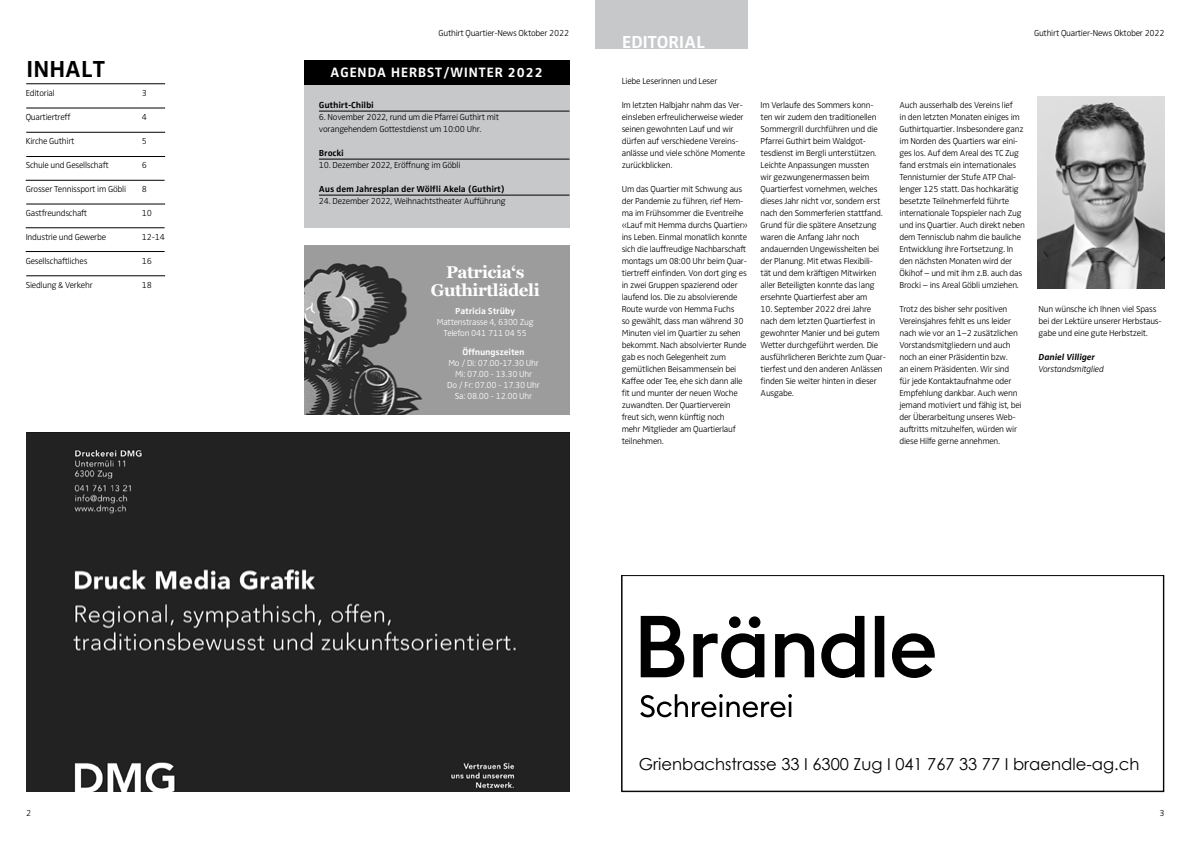
<style>
.page{position:relative;width:1191px;height:842px;background:#fff}
.page>*{position:absolute;margin:0;border:0;box-sizing:border-box;transform-origin:0 0}
.t1{font:700 24px "Zwo Corr";letter-spacing:-.025em;color:#000}
.t2{font:700 18px "Zwo Corr";color:#fff}
.t3{font:700 17px/18px "Georgia";letter-spacing:-.025em;color:#fff;text-align:center}
.t4{font:16.5px "Century Gothic";color:#000}
.t5{font:700 14px "Zwo Corr";letter-spacing:.025em;color:#fff}
.t6{font:300 9px/12px "Zwo";letter-spacing:-.025em;color:#000}
.t7{font:300 9px/11px "Zwo";letter-spacing:-.025em;color:#fff;text-align:center}
.t8{font:700 9px "Zwo Corr";letter-spacing:-.025em;color:#000}
.t9{font:700 9px "Zwo Corr";letter-spacing:-.025em;color:#fff}
.t10{font:italic 300 9px "Zwo";letter-spacing:-.025em;color:#000}
.t11{font:italic 700 9px "Zwo Corr";letter-spacing:-.025em;color:#000}
</style>
<div class="page">
<div style="left:595px;top:0;width:153px;height:48px;background:#c7c8ca"></div>
<img style="left:26px;top:432px;width:543px;height:360px">
<div style="left:304px;top:60px;width:265px;height:168px;background:#c7c8ca"></div>
<hr style="left:319px;top:111px;width:250px;height:1px;background:#000">
<hr style="left:319px;top:159px;width:250px;height:1px;background:#000">
<hr style="left:319px;top:195px;width:250px;height:1px;background:#000">
<div style="left:304px;top:60px;width:265px;height:24px;background:#000"></div>
<svg style="left:640px;top:616px;width:294px;height:62px"></svg>
<svg style="left:640px;top:694px;width:152px;height:23px"></svg>
<div style="left:621px;top:575px;width:543px;height:217px;border:1px solid #000"></div>
<hr style="left:26px;top:84px;width:139px;height:1px;background:#000">
<hr style="left:26px;top:108px;width:139px;height:1px;background:#000">
<hr style="left:26px;top:132px;width:139px;height:1px;background:#000">
<hr style="left:26px;top:156px;width:139px;height:1px;background:#000">
<hr style="left:26px;top:180px;width:139px;height:1px;background:#000">
<hr style="left:26px;top:204px;width:139px;height:1px;background:#000">
<hr style="left:26px;top:228px;width:139px;height:1px;background:#000">
<hr style="left:26px;top:251px;width:139px;height:1px;background:#000">
<hr style="left:26px;top:276px;width:139px;height:1px;background:#000">
<img style="left:304px;top:245px;width:265px;height:169px">
<img style="left:1037px;top:96px;width:127px;height:192px">
<h1 class="t1" style="left:26px;top:54px;width:81px">INHALT</h1>
<p class="t6" style="left:26px;top:87px;width:31px">Editorial</p>
<p class="t6" style="left:26px;top:111px;width:46px">Quartiertreff</p>
<p class="t6" style="left:26px;top:135px;width:50px">Kirche Guthirt</p>
<p class="t6" style="left:26px;top:159px;width:84px">Schule und Gesellschaft</p>
<p class="t6" style="left:26px;top:183px;width:102px">Grosser Tennissport im Göbli</p>
<p class="t6" style="left:26px;top:207px;width:63px">Gastfreundschaft</p>
<p class="t6" style="left:26px;top:231px;width:82px">Industrie und Gewerbe</p>
<p class="t6" style="left:26px;top:255px;width:63px">Gesellschaftliches</p>
<p class="t6" style="left:26px;top:279px;width:69px">Siedlung &amp; Verkehr</p>
<p class="t6" style="left:142px;top:87px;width:7px">3</p>
<p class="t6" style="left:142px;top:111px;width:7px">4</p>
<p class="t6" style="left:142px;top:135px;width:7px">5</p>
<p class="t6" style="left:142px;top:159px;width:7px">6</p>
<p class="t6" style="left:142px;top:183px;width:7px">8</p>
<p class="t6" style="left:142px;top:207px;width:12px">10</p>
<p class="t6" style="left:142px;top:231px;width:25px">12-14</p>
<p class="t6" style="left:142px;top:255px;width:12px">16</p>
<p class="t6" style="left:142px;top:279px;width:12px">18</p>
<p class="t6" style="left:438px;top:27px;width:132px">Guthirt Quartier-News Oktober 2022</p>
<h3 class="t5" style="left:330px;top:64px;width:214px">AGENDA HERBST/WINTER 2022</h3>
<p class="t8" style="left:319px;top:100px;width:56px">Guthirt-Chilbi</p>
<p class="t6" style="left:319px;top:111px;width:182px">6. November 2022, rund um die Pfarrei Guthirt mit vorangehendem Gottestdienst um 10:00 Uhr.</p>
<p class="t8" style="left:319px;top:148px;width:27px">Brocki</p>
<p class="t6" style="left:319px;top:159px;width:143px">10. Dezember 2022, Eröffnung im Göbli</p>
<p class="t8" style="left:319px;top:184px;width:188px">Aus dem Jahresplan der Wölfli Akela (Guthirt)</p>
<p class="t6" style="left:319px;top:195px;width:188px">24. Dezember 2022, Weihnachtstheater Aufführung</p>
<h3 class="t3" style="left:431px;top:262px;width:110px">Patricia‘s<br>Guthirtlädeli</h3>
<p class="t9" style="left:455px;top:306px;width:61px">Patricia Strüby</p>
<p class="t7" style="left:437px;top:317px;width:98px">Mattenstrasse 4, 6300 Zug<br>Telefon 041 711 04 55</p>
<p class="t9" style="left:462px;top:346px;width:64px">Öffnungszeiten</p>
<p class="t7" style="left:447px;top:357px;width:94px">Mo / Di: 07.00-17.30 Uhr<br>Mi: 07.00 - 13.30 Uhr<br>Do / Fr: 07.00 - 17.30 Uhr<br>Sa: 08.00 - 12.00 Uhr</p>
<h2 class="t2" style="left:621px;top:31px;width:85px">editorial</h2>
<p class="t6" style="left:621px;top:75px;width:97px">Liebe Leserinnen und Leser</p>
<p class="t6" style="left:621px;top:99px;width:125px">Im letzten Halbjahr nahm das Ver&shy;einsleben erfreulicherweise wieder seinen gewohnten Lauf und wir dürfen auf verschiedene Vereins&shy;anlässe und viele schöne Momente zurückblicken.</p>
<p class="t6" style="left:621px;top:183px;width:128px">Um das Quartier mit Schwung aus der Pandemie zu führen, rief Hem&shy;ma im Frühsommer die Eventreihe «Lauf mit Hemma durchs Quartier» ins Leben. Einmal monatlich konnte sich die lauffreudige Nachbarschaft montags um 08:00 Uhr beim Quar&shy;tiertreff einfinden. Von dort ging es in zwei Gruppen spazierend oder laufend los. Die zu absolvierende<br>Route wurde von Hemma Fuchs<br>so gewählt, dass man während 30<br>Minuten viel im Quartier zu sehen bekommt. Nach absolvierter Runde gab es noch Gelegenheit zum gemütlichen Beisammensein bei<br>Kaffee oder Tee, ehe sich dann alle fit und munter der neuen Woche zuwandten. Der Quartierverein freut sich, wenn künftig noch<br>mehr Mitglieder am Quartierlauf teilnehmen.</p>
<p class="t6" style="left:760px;top:99px;width:124px">Im Verlaufe des Sommers konn&shy;ten wir zudem den traditionellen<br>Sommergrill durchführen und die<br>Pfarrei Guthirt beim Waldgot&shy;tesdienst im Bergli unterstützen.<br>Leichte Anpassungen mussten wir gezwungenermassen beim<br>Quartierfest vornehmen, welches dieses Jahr nicht vor, sondern erst nach den Sommerferien stattfand.<br>Grund für die spätere Ansetzung waren die Anfang Jahr noch andauernden Ungewissheiten bei der Planung. Mit etwas Flexibili&shy;tät und dem kräftigen Mitwirken aller Beteiligten konnte das lang ersehnte Quartierfest aber am</p>
<p class="t6" style="left:760px;top:303px;width:127px">10. September 2022 drei Jahre nach dem letzten Quartierfest in gewohnter Manier und bei gutem<br>Wetter durchgeführt werden. Die ausführlicheren Berichte zum Quar&shy;tierfest und den anderen Anlässen finden Sie weiter hinten in dieser<br>Ausgabe.</p>
<p class="t6" style="left:1034px;top:27px;width:132px">Guthirt Quartier-News Oktober 2022</p>
<p class="t6" style="left:899px;top:99px;width:127px">Auch ausserhalb des Vereins lief<br>in den letzten Monaten einiges im Guthirtquartier. Insbesondere ganz im Norden des Quartiers war eini&shy;ges los. Auf dem Areal des TC Zug fand erstmals ein internationales Tennisturnier der Stufe ATP Chal&shy;lenger 125 statt. Das hochkarätig besetzte Teilnehmerfeld führte internationale Topspieler nach Zug und ins Quartier. Auch direkt neben dem Tennisclub nahm die bauliche Entwicklung ihre Fortsetzung. In den nächsten Monaten wird der Ökihof – und mit ihm z.B. auch das Brocki – ins Areal Göbli umziehen.</p>
<p class="t6" style="left:899px;top:303px;width:124px">Trotz des bisher sehr positiven<br>Vereinsjahres fehlt es uns leider nach wie vor an 1–2 zusätzlichen<br>Vorstandsmitgliedern und auch noch an einer Präsidentin bzw.<br>an einem Präsidenten. Wir sind für jede Kontaktaufnahme oder<br>Empfehlung dankbar. Auch wenn jemand motiviert und fähig ist, bei der Überarbeitung unseres Web&shy;auftritts mitzuhelfen, würden wir diese Hilfe gerne annehmen.</p>
<p class="t6" style="left:1038px;top:303px;width:125px">Nun wünsche ich Ihnen viel Spass bei der Lektüre unserer Herbstaus&shy;gabe und eine gute Herbstzeit.</p>
<p class="t11" style="left:1038px;top:352px;width:58px">Daniel Villiger</p>
<p class="t10" style="left:1038px;top:364px;width:67px">Vorstandsmitglied</p>
<h3 class="t4" style="left:639px;top:752px;width:502px">Grienbachstrasse 33 I 6300 Zug I 041 767 33 77 I braendle-ag.ch</h3>
<p class="t6" style="left:26px;top:807px;width:7px">2</p>
<p class="t6" style="left:1159px;top:807px;width:7px">3</p>
</div>
